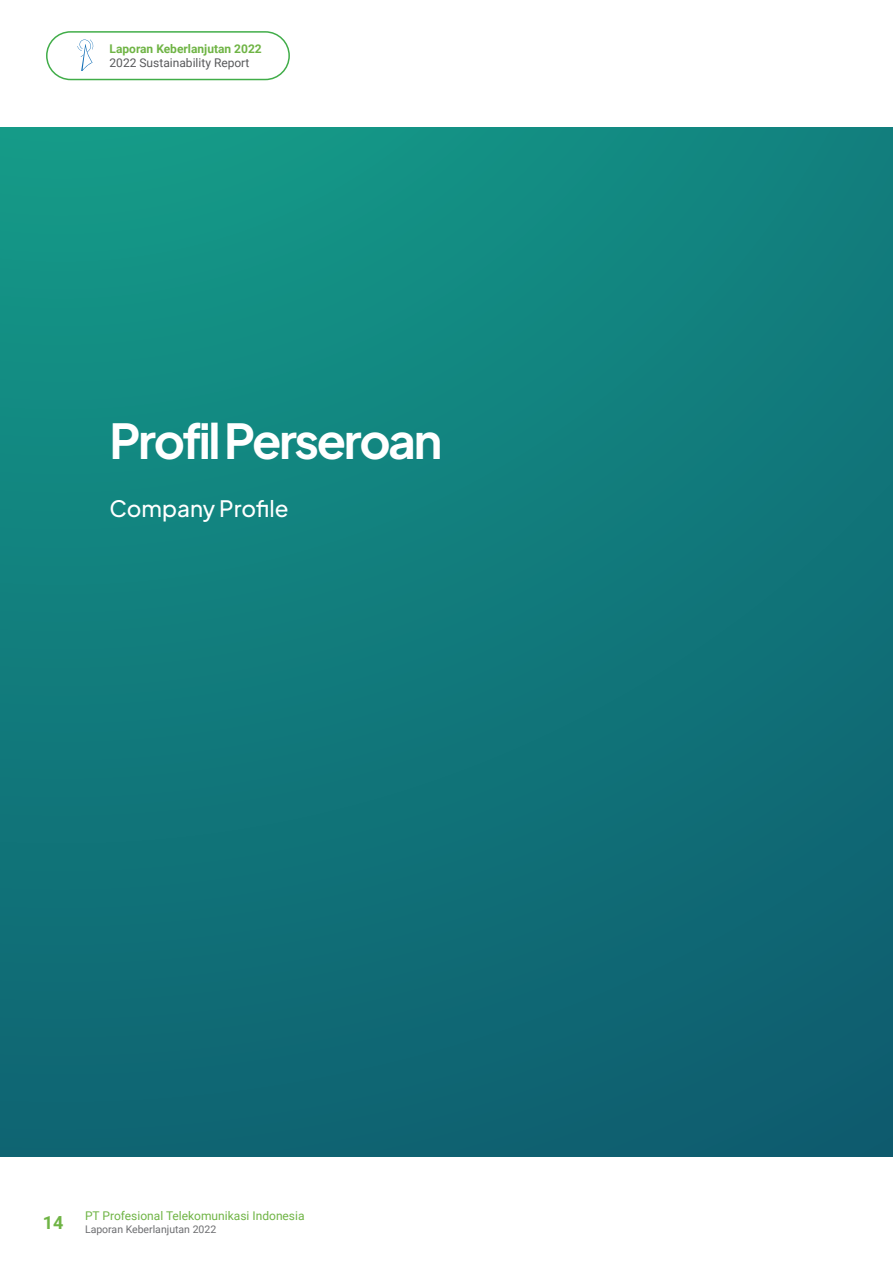
<style>
.page{position:relative;width:893px;height:1263px;background:#fff}
.page>*{position:absolute;margin:0;border:0;box-sizing:border-box;transform-origin:0 0}
.t1{font:700 48px "Plus Jakarta Sans";letter-spacing:-.05em;color:#fff}
.t2{font:500 22.5px "Plus Jakarta Sans";color:#fff}
.t3{font:700 18px "Roboto";color:#6fb445}
.t4{font:12px "Roboto";color:#6fb445}
.t5{font:700 12px "Roboto";color:#6fb445}
.t6{font:12px "Roboto";color:#58595b}
.t7{font:10.5px "Roboto";color:#6d6e71}
</style>
<div class="page">
<div style="left:46px;top:31px;width:244px;height:49px;border:2px solid #41ad49;border-radius:24px"></div>
<svg style="left:77px;top:40px;width:17px;height:31px"></svg>
<div style="left:0;top:128px;width:893px;height:1029px;background:linear-gradient(to bottom,#139185,#0f6071)"></div>
<p class="t5" style="left:110px;top:40px;width:154px">Laporan Keberlanjutan 2022</p>
<p class="t6" style="left:110px;top:54px;width:141px">2022 Sustainability Report</p>
<h1 class="t1" style="left:110px;top:402px;width:334px">Profil Perseroan</h1>
<h2 class="t2" style="left:110px;top:490px;width:180px">Company Profile</h2>
<h3 class="t3" style="left:43px;top:1210px;width:22px">14</h3>
<p class="t4" style="left:85px;top:1207px;width:221px">PT Profesional Telekomunikasi Indonesia</p>
<p class="t7" style="left:85px;top:1221px;width:133px">Laporan Keberlanjutan 2022</p>
</div>
